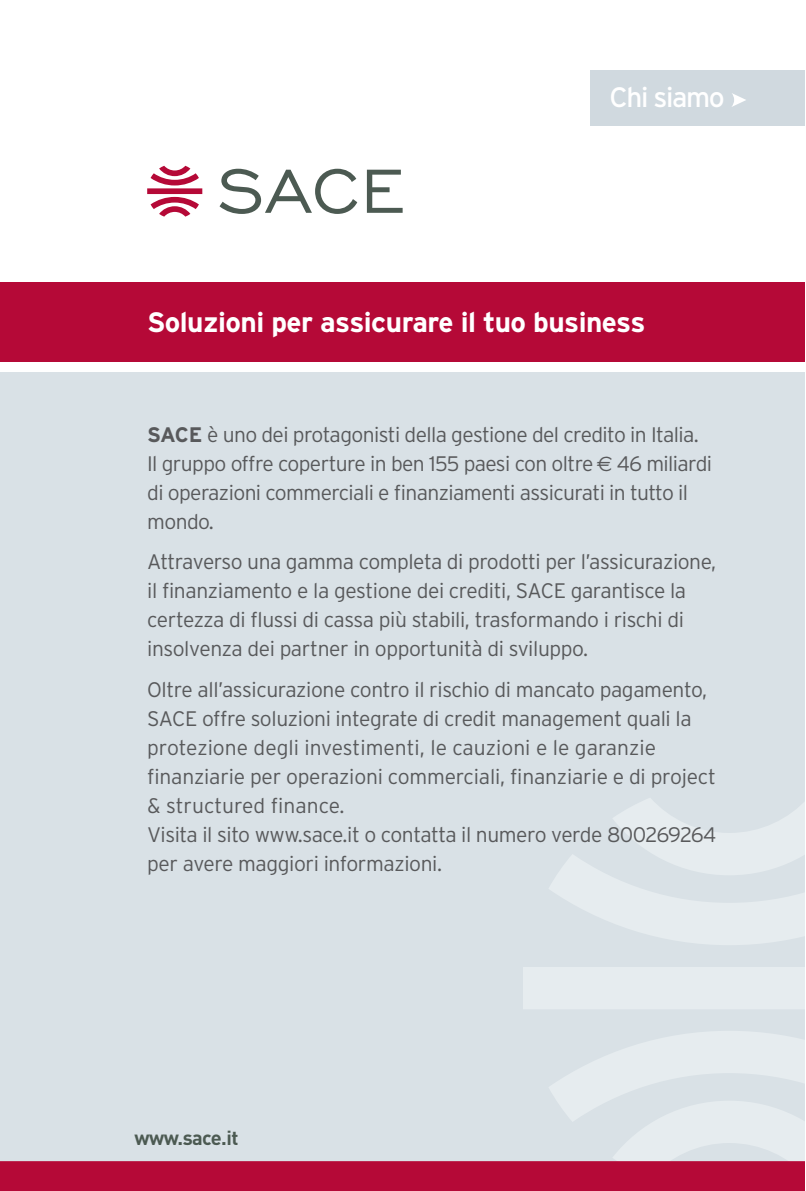
<style>
.page{position:relative;width:806px;height:1191px;background:#fff}
.page>*{position:absolute;margin:0;border:0;box-sizing:border-box;transform-origin:0 0}
.t1{font:700 28px "Interstate";letter-spacing:-.02em;color:#fff}
.t2{font:28px "Interstate";letter-spacing:-.05em;color:#fff}
.t3{font:300 21px/29px "Interstate";letter-spacing:-.02em;color:#58595b}
.t4{font:700 20px "DIN";letter-spacing:-.03em;color:#4c5a52}
.s1{font-weight:700}
.s2{font-family:"Euro Sans";font-weight:400}
</style>
<div class="page">
<div style="left:0;top:372px;width:804px;height:819px;background:#d9e1e6"></div>
<svg style="left:523px;top:798px;width:281px;height:363px"></svg>
<div style="left:0;top:1161px;width:804px;height:30px;background:#b50937"></div>
<div style="left:0;top:282px;width:804px;height:80px;background:#b50937"></div>
<svg style="left:219px;top:169px;width:138px;height:45px"></svg>
<svg style="left:366px;top:170px;width:36px;height:43px"></svg>
<svg style="left:147px;top:166px;width:55px;height:51px"></svg>
<div style="left:590px;top:70px;width:214px;height:56px;background:#d0d9df"></div>
<svg style="left:732px;top:93px;width:14px;height:14px"></svg>
<h1 class="t2" style="left:609px;top:82px;width:117px">Chi siamo</h1>
<h1 class="t1" style="left:147px;top:306px;width:499px">Soluzioni per assicurare il tuo business</h1>
<p class="t3" style="left:147px;top:420px;width:566px"><span class="s1">SACE</span> è uno dei protagonisti della gestione del credito in Italia.<br>Il gruppo offre coperture in ben 155 paesi con oltre <span class="s2">€</span> 46 miliardi di operazioni commerciali e finanziamenti assicurati in tutto il mondo.</p>
<p class="t3" style="left:147px;top:547px;width:570px">Attraverso una gamma completa di prodotti per l’assicurazione, il finanziamento e la gestione dei crediti, SACE garantisce la certezza di flussi di cassa più stabili, trasformando i rischi di insolvenza dei partner in opportunità di sviluppo.</p>
<p class="t3" style="left:147px;top:674px;width:570px">Oltre all’assicurazione contro il rischio di mancato pagamento, SACE offre soluzioni integrate di credit management quali la protezione degli investimenti, le cauzioni e le garanzie finanziarie per operazioni commerciali, finanziarie e di project &amp; structured finance.<br>Visita il sito www.sace.it o contatta il numero verde 800269264 per avere maggiori informazioni.</p>
<p class="t4" style="left:134px;top:1124px;width:105px">www.sace.it</p>
</div>
